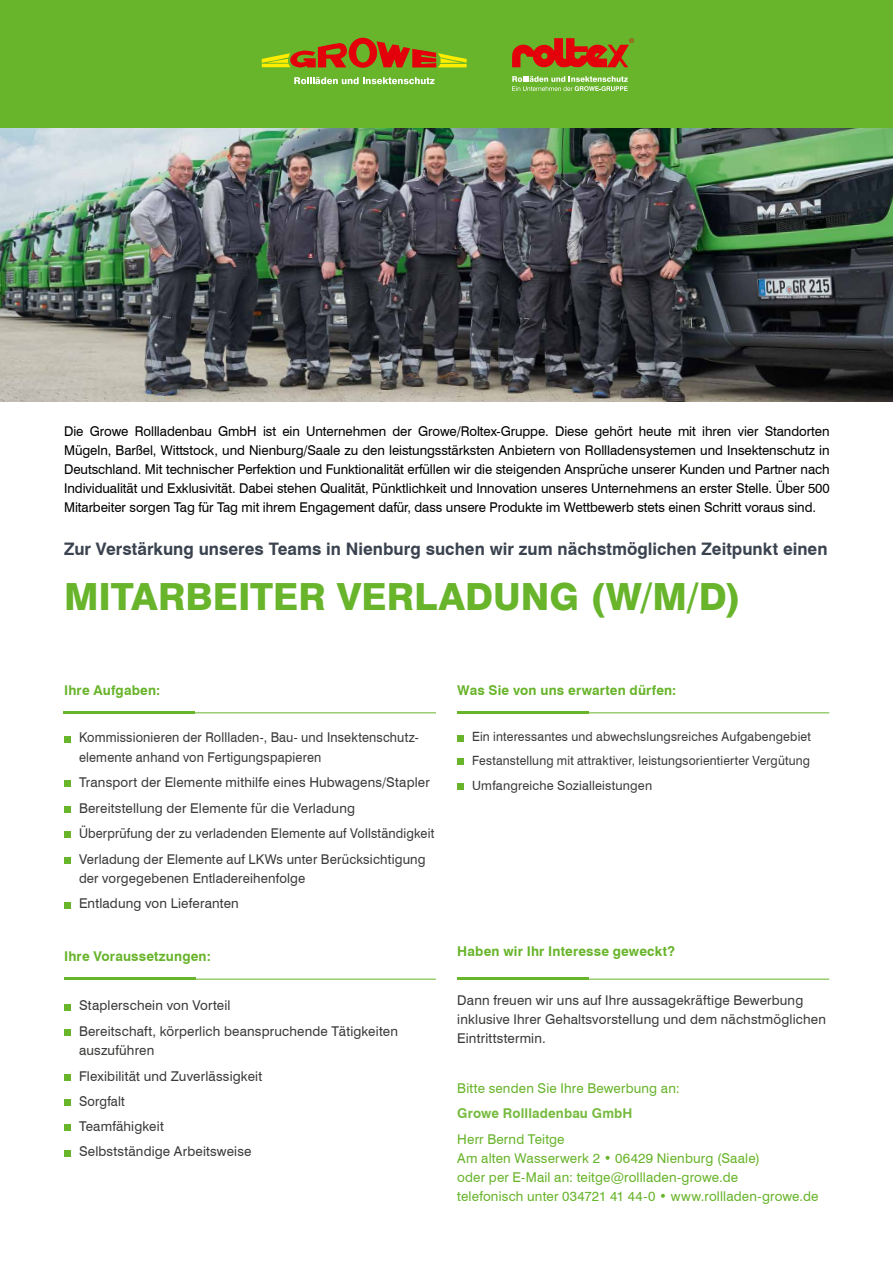
<style>
.page{position:relative;width:893px;height:1263px;background:#fff}
.page>*{position:absolute;margin:0;border:0;box-sizing:border-box;transform-origin:0 0}
._03_Headline{font:800 37.5px "Swiss 721 BT";color:#68b42b}
._02_Subheadline{font:700 17.25px "Swiss 721 BT";color:#3a434f}
.t1{font:13.5px/19.2px "Swiss 721 BT";letter-spacing:-.005em;color:#000;text-align:justify}
._04_Fließtext_Aufzae{font:13.5px/19.2px "Swiss 721 BT";letter-spacing:.015em;color:#3a3a39}
._04_Fließtext{font:13.5px/19.2px "Swiss 721 BT";letter-spacing:.01em;color:#68b42b}
._04_Fließtext_Aufzae-2{font:13.5px/19.2px "Swiss 721 BT";letter-spacing:.015em;color:#3a3a39;scale:.94 1}
._04_Fließtext-2{font:13.5px/19.2px "Swiss 721 BT";letter-spacing:.01em;color:#3a3a39}
._04_Überschrift_Flie{font:700 13.5px "Swiss 721 BT";letter-spacing:.01em;color:#68b42b}
._04_Fließtext-3{font:700 13.5px "Swiss 721 BT";letter-spacing:.01em;color:#77bb40}
._04_Fließtext_Aufzae-3{font:13.5px "Swiss 721 BT";letter-spacing:.015em;color:#3a3a39;scale:.95 1}
._04_Fließtext_Aufzae-4{font:12.75px "Swiss 721 BT";letter-spacing:.015em;color:#3a3a39;scale:.95 1}
._04_Fließtext_Aufzae-5{font:12.75px "Swiss 721 BT";letter-spacing:.015em;color:#3a3a39;scale:.96 1}
._04_Fließtext_Aufzae-6{font:12.75px "Swiss 721 BT";letter-spacing:.015em;color:#3a3a39}
</style>
<div class="page">
<img style="left:0;top:128px;width:893px;height:273px">
<div style="left:0;top:0;width:893px;height:128px;background:#68b42b"></div>
<div style="left:64px;top:736px;width:7px;height:6px;background:#68b42b"></div>
<div style="left:64px;top:781px;width:7px;height:6px;background:#68b42b"></div>
<div style="left:64px;top:806px;width:7px;height:7px;background:#68b42b"></div>
<div style="left:64px;top:832px;width:7px;height:6px;background:#68b42b"></div>
<div style="left:64px;top:857px;width:7px;height:7px;background:#68b42b"></div>
<div style="left:64px;top:902px;width:7px;height:6px;background:#68b42b"></div>
<div style="left:64px;top:1004px;width:7px;height:6px;background:#68b42b"></div>
<div style="left:64px;top:1029px;width:7px;height:7px;background:#68b42b"></div>
<div style="left:64px;top:1074px;width:7px;height:6px;background:#68b42b"></div>
<div style="left:64px;top:1100px;width:7px;height:6px;background:#68b42b"></div>
<div style="left:64px;top:1124px;width:7px;height:7px;background:#68b42b"></div>
<div style="left:64px;top:1150px;width:7px;height:6px;background:#68b42b"></div>
<div style="left:457px;top:735px;width:7px;height:6px;background:#68b42b"></div>
<div style="left:457px;top:758px;width:7px;height:7px;background:#68b42b"></div>
<div style="left:457px;top:783px;width:7px;height:6px;background:#68b42b"></div>
<hr style="left:457px;top:979px;width:372px;height:1px;background:#68b42b">
<hr style="left:64px;top:979px;width:372px;height:1px;background:#68b42b">
<hr style="left:457px;top:977px;width:131px;height:2px;background:#68b42b">
<hr style="left:64px;top:977px;width:131px;height:2px;background:#68b42b">
<hr style="left:64px;top:713px;width:372px;height:1px;background:#68b42b">
<hr style="left:457px;top:713px;width:372px;height:1px;background:#68b42b">
<hr style="left:64px;top:711px;width:131px;height:2px;background:#68b42b">
<hr style="left:457px;top:711px;width:131px;height:2px;background:#68b42b">
<svg style="left:294px;top:77px;width:141px;height:7px"></svg>
<svg style="left:262px;top:38px;width:205px;height:30px"></svg>
<svg style="left:512px;top:76px;width:116px;height:15px"></svg>
<svg style="left:512px;top:38px;width:122px;height:30px"></svg>
<p class="t1" style="left:64px;top:421px;width:767px">Die Growe Rollladenbau GmbH ist ein Unternehmen der Growe/Roltex-Gruppe. Diese gehört heute mit ihren vier Standorten Mügeln, Barßel, Wittstock, und Nienburg/Saale zu den leistungsstärksten Anbietern von Rollladensystemen und Insektenschutz in Deutschland. Mit technischer Perfektion und Funktionalität erfüllen wir die steigenden Ansprüche unserer Kunden und Partner nach Individualität und Exklusivität. Dabei stehen Qualität, Pünktlichkeit und Innovation unseres Unternehmens an erster Stelle. Über 500<br>Mitarbeiter sorgen Tag für Tag mit ihrem Engagement dafür, dass unsere Produkte im Wettbewerb stets einen Schritt voraus sind.</p>
<p class="_02_Subheadline" style="left:64px;top:538px;width:765px">Zur Verstärkung unseres Teams in Nienburg suchen wir zum nächstmöglichen Zeitpunkt einen</p>
<p class="_03_Headline" style="left:64px;top:573px;width:678px">MITARBEITER VERLADUNG (W/M/D)</p>
<p class="_04_Überschrift_Flie" style="left:64px;top:682px;width:98px">Ihre Aufgaben:</p>
<p class="_04_Fließtext_Aufzae-2" style="left:79px;top:728px;width:363px">Kommissionieren der Rollladen-, Bau- und Insektenschutz&shy;elemente anhand von Fertigungspapieren</p>
<p class="_04_Fließtext_Aufzae" style="left:79px;top:773px;width:352px">Transport der Elemente mithilfe eines Hubwagens/Stapler</p>
<p class="_04_Fließtext_Aufzae" style="left:79px;top:798px;width:277px">Bereitstellung der Elemente für die Verladung</p>
<p class="_04_Fließtext_Aufzae-2" style="left:79px;top:824px;width:380px">Überprüfung der zu verladenden Elemente auf Vollständigkeit</p>
<p class="_04_Fließtext_Aufzae" style="left:79px;top:849px;width:348px">Verladung der Elemente auf LKWs unter Berücksichtigung der vorgegebenen Entladereihenfolge</p>
<p class="_04_Fließtext_Aufzae" style="left:79px;top:894px;width:161px">Entladung von Lieferanten</p>
<p class="_04_Überschrift_Flie" style="left:64px;top:948px;width:148px">Ihre Voraussetzungen:</p>
<p class="_04_Fließtext_Aufzae" style="left:79px;top:996px;width:153px">Staplerschein von Vorteil</p>
<p class="_04_Fließtext_Aufzae" style="left:79px;top:1021px;width:320px">Bereitschaft, körperlich beanspruchende Tätigkeiten auszuführen</p>
<p class="_04_Fließtext_Aufzae" style="left:79px;top:1066px;width:185px">Flexibilität und Zuverlässigkeit</p>
<p class="_04_Fließtext_Aufzae-3" style="left:79px;top:1093px;width:50px">Sorgfalt</p>
<p class="_04_Fließtext_Aufzae" style="left:79px;top:1116px;width:86px">Teamfähigkeit</p>
<p class="_04_Fließtext_Aufzae" style="left:79px;top:1142px;width:174px">Selbstständige Arbeitsweise</p>
<p class="_04_Überschrift_Flie" style="left:457px;top:682px;width:221px">Was Sie von uns erwarten dürfen:</p>
<p class="_04_Fließtext_Aufzae-5" style="left:472px;top:729px;width:354px">Ein interessantes und abwechslungsreiches Aufgabengebiet</p>
<p class="_04_Fließtext_Aufzae-4" style="left:472px;top:752px;width:357px">Festanstellung mit attraktiver, leistungsorientierter Vergütung</p>
<p class="_04_Fließtext_Aufzae-6" style="left:472px;top:777px;width:182px">Umfangreiche Sozialleistungen</p>
<p class="_04_Überschrift_Flie" style="left:457px;top:943px;width:219px">Haben wir Ihr Interesse geweckt?</p>
<p class="_04_Fließtext-2" style="left:457px;top:991px;width:370px">Dann freuen wir uns auf Ihre aussagekräftige Bewerbung inklusive Ihrer Gehaltsvorstellung und dem nächstmöglichen<br>Eintrittstermin.</p>
<p class="_04_Fließtext" style="left:457px;top:1078px;width:224px">Bitte senden Sie Ihre Bewerbung an:</p>
<p class="_04_Fließtext-3" style="left:457px;top:1105px;width:177px">Growe Rollladenbau GmbH</p>
<p class="_04_Fließtext" style="left:457px;top:1129px;width:363px">Herr Bernd Teitge<br>Am alten Wasserwerk 2 • 06429 Nienburg (Saale)<br>oder per E-Mail an: teitge@rollladen-growe.de<br>telefonisch unter 034721 41 44-0 • www.rollladen-growe.de</p>
</div>
